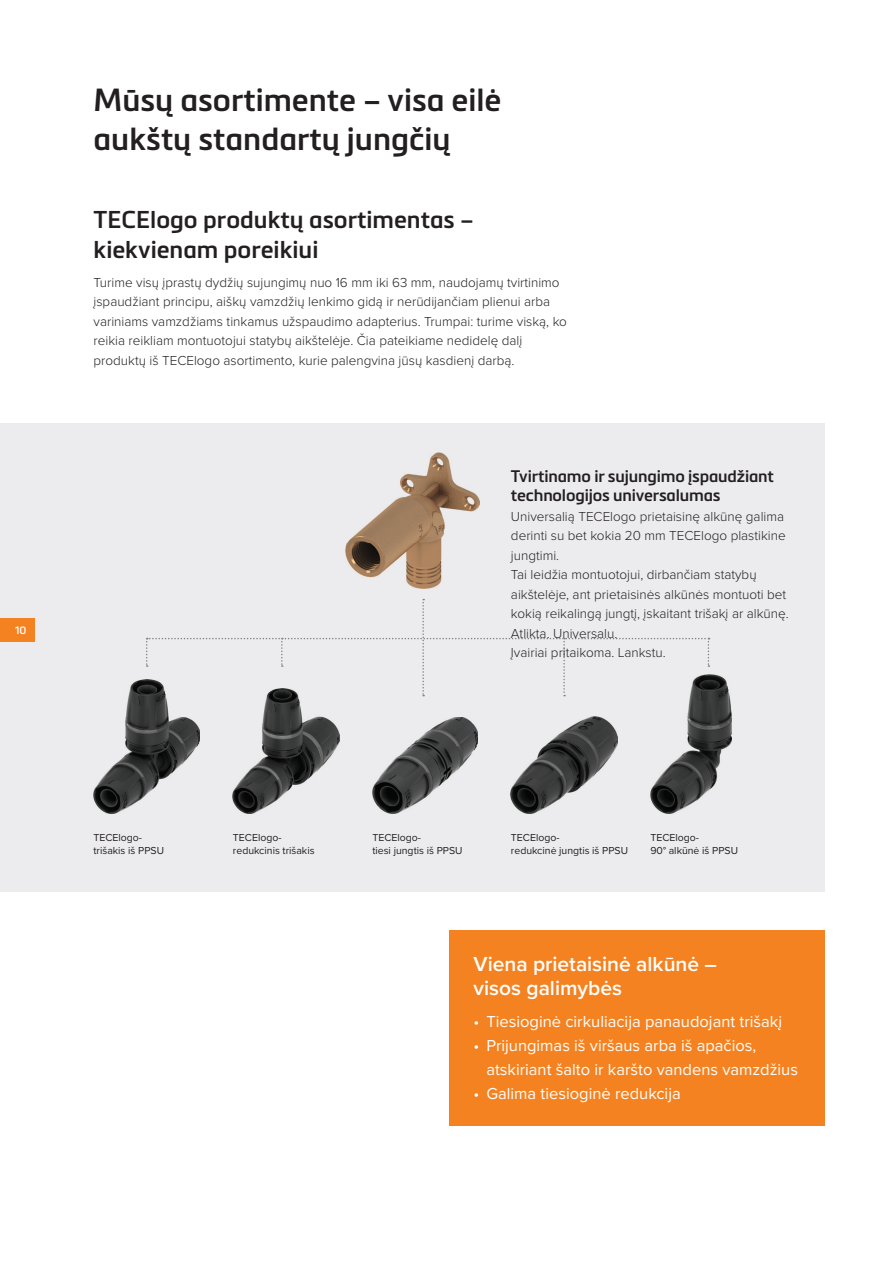
<style>
.page{position:relative;width:893px;height:1263px;background:#fff}
.page>*{position:absolute;margin:0;border:0;box-sizing:border-box;transform-origin:0 0}
.t1{font:600 31.5px/39px "Metronic Pro";color:#231f20}
.t2{font:600 24px/29.2px "Metronic Pro";color:#231f20}
.t3{font:600 21px/24px "Proxima Nova";color:#fff}
.t4{font:16.5px/24px "Proxima Nova";color:#fff}
.t5{font:600 16.5px/19.5px "Metronic Pro";letter-spacing:-.01em;color:#231f20}
.t6{font:300 13.5px/19.5px "Proxima Nova";color:#231f20}
.t7{font:10.5px/12.9px "Proxima Nova";color:#231f20}
.t8{font:600 10.5px "Metronic Pro";color:#fff}
</style>
<div class="page">
<div style="left:0;top:423px;width:825px;height:468px;background:#ececee"></div>
<div style="left:450px;top:930px;width:375px;height:195px;background:#f58220"></div>
<img style="left:94px;top:680px;width:106px;height:133px">
<img style="left:233px;top:696px;width:106px;height:117px">
<img style="left:372px;top:717px;width:106px;height:96px">
<img style="left:345px;top:452px;width:135px;height:137px">
<img style="left:511px;top:716px;width:106px;height:97px">
<img style="left:650px;top:675px;width:81px;height:138px">
<svg style="left:146px;top:599px;width:563px;height:97px"></svg>
<div style="left:0;top:618px;width:34px;height:24px;background:#f58220"></div>
<p class="t8" style="left:15px;top:624px;width:13px">10</p>
<h1 class="t1" style="left:94px;top:80px;width:409px">Mūsų asortimente – visa eilė aukštų standartų jungčių</h1>
<h2 class="t2" style="left:94px;top:205px;width:382px">TECElogo produktų asortimentas – kiekvienam poreikiui</h2>
<p class="t6" style="left:94px;top:272px;width:475px">Turime visų įprastų dydžių sujungimų nuo 16 mm iki 63 mm, naudojamų tvirtinimo įspaudžiant principu, aiškų vamzdžių lenkimo gidą ir nerūdijančiam plienui arba variniams vamzdžiams tinkamus užspaudimo adapterius. Trumpai: turime viską, ko reikia reikliam montuotojui statybų aikštelėje. Čia pateikiame nedidelę dalį produktų iš TECElogo asortimento, kurie palengvina jūsų kasdienį darbą.</p>
<p class="t5" style="left:511px;top:466px;width:264px">Tvirtinamo ir sujungimo įspaudžiant technologijos universalumas</p>
<p class="t6" style="left:511px;top:506px;width:279px">Universalią TECElogo prietaisinę alkūnę galima derinti su bet kokia 20 mm TECElogo plastikine jungtimi.<br>Tai leidžia montuotojui, dirbančiam statybų aikštelėje, ant prietaisinės alkūnės montuoti bet kokią reikalingą jungtį, įskaitant trišakį ar alkūnę.<br>Atlikta. Universalu.<br>Įvairiai pritaikoma. Lankstu.</p>
<p class="t7" style="left:94px;top:831px;width:72px">TECElogo&shy;trišakis iš PPSU</p>
<p class="t7" style="left:233px;top:831px;width:83px">TECElogo&shy;redukcinis trišakis</p>
<p class="t7" style="left:650px;top:831px;width:89px">TECElogo-<br>90° alkūnė iš PPSU</p>
<p class="t7" style="left:372px;top:831px;width:92px">TECElogo-<br>tiesi jungtis iš PPSU</p>
<p class="t7" style="left:511px;top:831px;width:119px">TECElogo-<br>redukcinė jungtis iš PPSU</p>
<h3 class="t3" style="left:474px;top:951px;width:245px">Viena prietaisinė alkūnė – visos galimybės</h3>
<p class="t4" style="left:474px;top:1009px;width:310px">• Tiesioginė cirkuliacija panaudojant trišakį</p>
<p class="t4" style="left:486px;top:1033px;width:313px;text-indent:-13px">• Prijungimas iš viršaus arba iš apačios, atskiriant šalto ir karšto vandens vamzdžius</p>
<p class="t4" style="left:474px;top:1081px;width:209px">• Galima tiesioginė redukcija</p>
</div>
